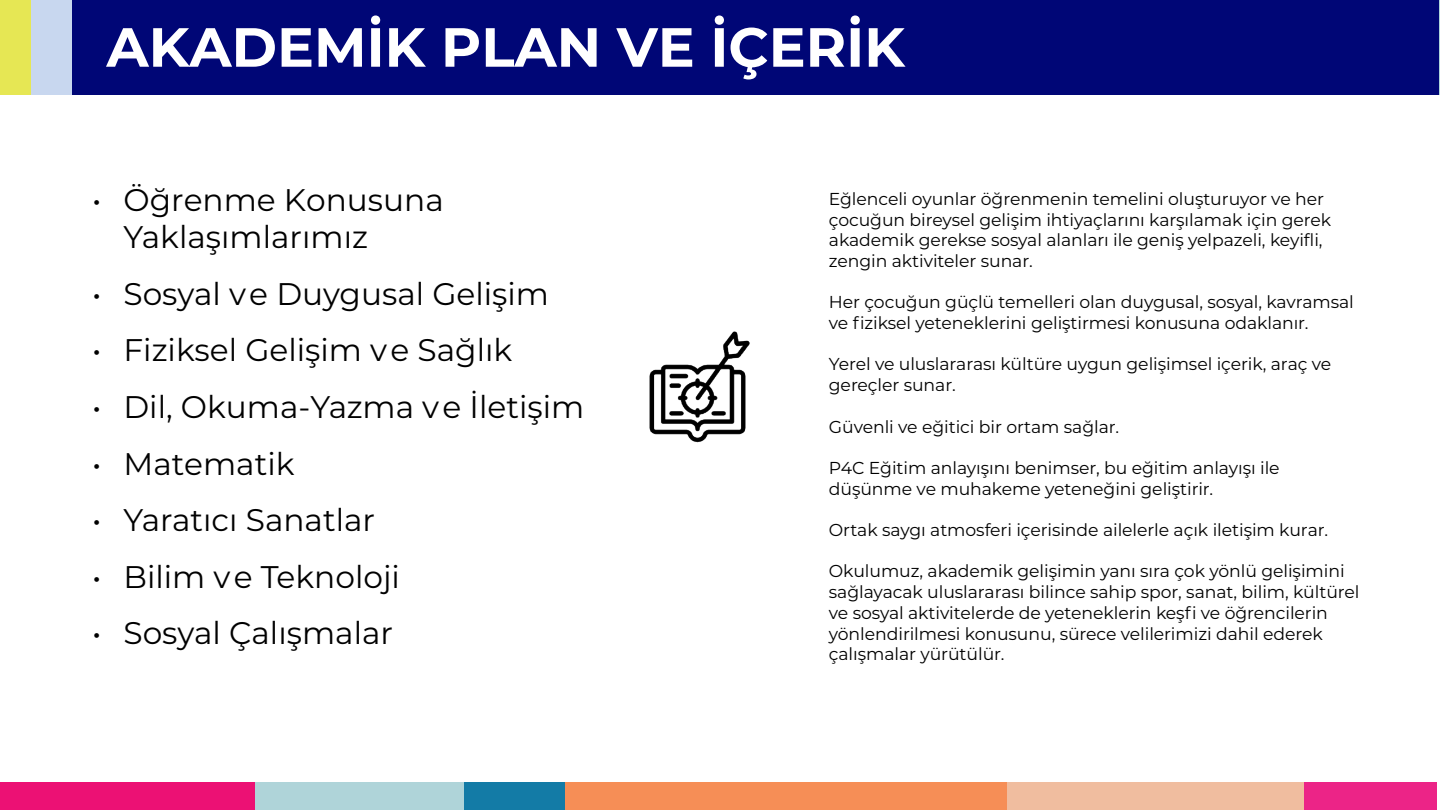
<style>
.page{position:relative;width:1440px;height:810px;background:#fff}
.page>*{position:absolute;margin:0;border:0;box-sizing:border-box;transform-origin:0 0}
.t1{font:700 55.05px "Montserrat";color:#fff}
.t2{font:31.28px/37.5px "Montserrat";color:#000}
.t3{font:17.25px/20.7px "Montserrat";letter-spacing:-.005em;color:#000}
</style>
<div class="page">
<div style="left:0;top:0;width:718px;height:94px;background:#e6e754"></div>
<div style="left:1007px;top:782px;width:297px;height:28px;background:#f0bd9f"></div>
<div style="left:1304px;top:782px;width:133px;height:28px;background:#ec2487"></div>
<div style="left:565px;top:782px;width:442px;height:28px;background:#f68e56"></div>
<div style="left:462px;top:782px;width:103px;height:28px;background:#137ba6"></div>
<div style="left:254px;top:782px;width:209px;height:28px;background:#afd4d9"></div>
<div style="left:0;top:782px;width:254px;height:28px;background:#ec1174"></div>
<div style="left:31px;top:0;width:717px;height:94px;background:#c8d7ef"></div>
<div style="left:72px;top:0;width:1367px;height:94px;background:#000676"></div>
<img style="left:649px;top:331px;width:101px;height:112px">
<h1 class="t1" style="left:106px;top:7px;width:800px">AKADEMİK PLAN VE İÇERİK</h1>
<h2 class="t2" style="left:124px;top:180px;width:322px;text-indent:-31px">• Öğrenme Konusuna<br>Yaklaşımlarımız</h2>
<h2 class="t2" style="left:92px;top:274px;width:458px">• Sosyal ve Duygusal Gelişim</h2>
<h2 class="t2" style="left:92px;top:330px;width:422px">• Fiziksel Gelişim ve Sağlık</h2>
<h2 class="t2" style="left:92px;top:387px;width:494px">• Dil, Okuma-Yazma ve İletişim</h2>
<h2 class="t2" style="left:92px;top:444px;width:204px">• Matematik</h2>
<h2 class="t2" style="left:92px;top:500px;width:284px">• Yaratıcı Sanatlar</h2>
<h2 class="t2" style="left:92px;top:557px;width:309px">• Bilim ve Teknoloji</h2>
<h2 class="t2" style="left:92px;top:613px;width:302px">• Sosyal Çalışmalar</h2>
<p class="t3" style="left:829px;top:188px;width:504px">Eğlenceli oyunlar öğrenmenin temelini oluşturuyor ve her çocuğun bireysel gelişim ihtiyaçlarını karşılamak için gerek akademik gerekse sosyal alanları ile geniş yelpazeli, keyifli, zengin aktiviteler sunar.</p>
<p class="t3" style="left:829px;top:291px;width:526px">Her çocuğun güçlü temelleri olan duygusal, sosyal, kavramsal ve fiziksel yeteneklerini geliştirmesi konusuna odaklanır.</p>
<p class="t3" style="left:829px;top:353px;width:504px">Yerel ve uluslararası kültüre uygun gelişimsel içerik, araç ve gereçler sunar.</p>
<p class="t3" style="left:829px;top:415px;width:292px">Güvenli ve eğitici bir ortam sağlar.</p>
<p class="t3" style="left:829px;top:457px;width:452px">P4C Eğitim anlayışını benimser, bu eğitim anlayışı ile düşünme ve muhakeme yeteneğini geliştirir.</p>
<p class="t3" style="left:829px;top:519px;width:501px">Ortak saygı atmosferi içerisinde ailelerle açık iletişim kurar.</p>
<p class="t3" style="left:829px;top:560px;width:532px">Okulumuz, akademik gelişimin yanı sıra çok yönlü gelişimini sağlayacak uluslararası bilince sahip spor, sanat, bilim, kültürel ve sosyal aktivitelerde de yeteneklerin keşfi ve öğrencilerin yönlendirilmesi konusunu, sürece velilerimizi dahil ederek çalışmalar yürütülür.</p>
</div>
